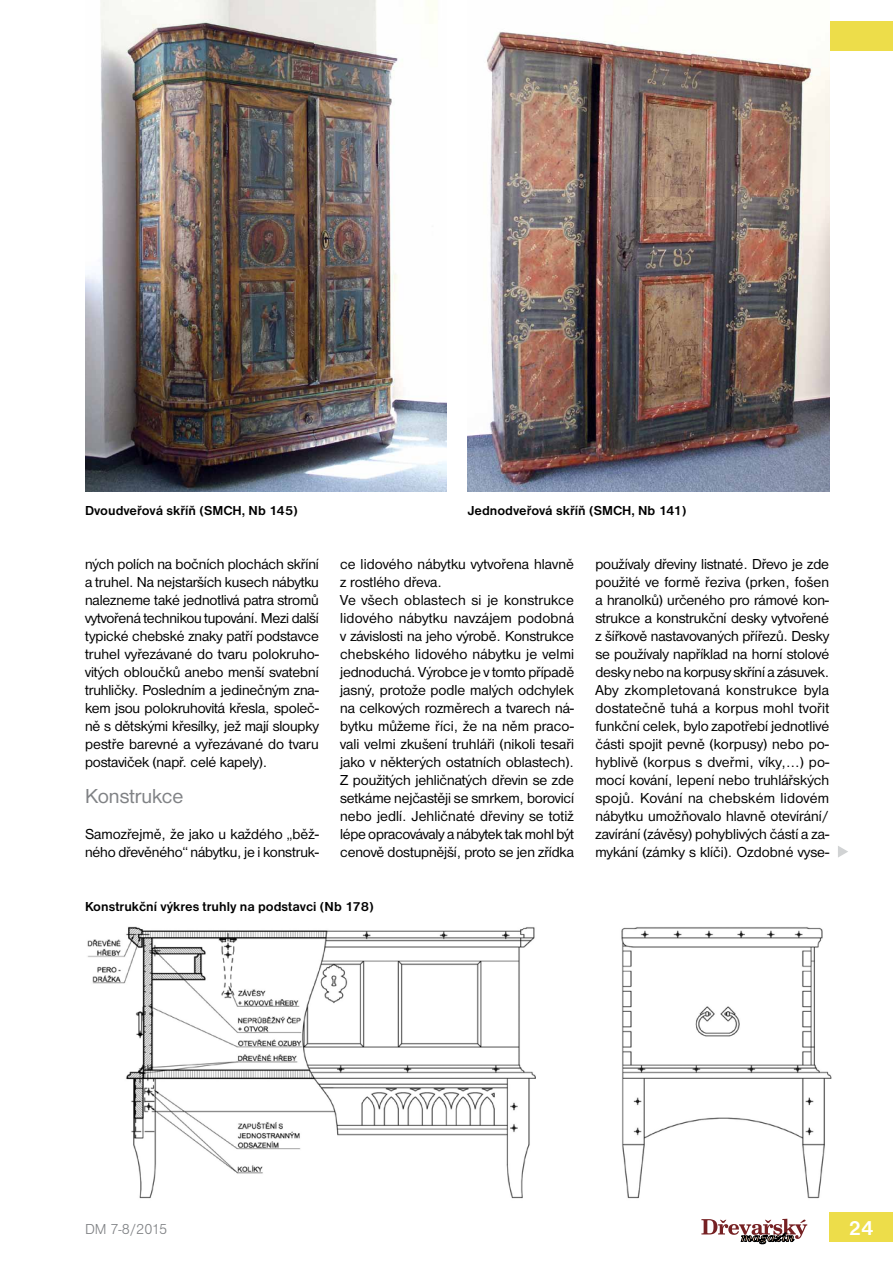
<style>
.page{position:relative;width:893px;height:1263px;background:#fff}
.page>*{position:absolute;margin:0;border:0;box-sizing:border-box;transform-origin:0 0}
.t1{font:21px "Nimbus San DEE";color:#808285}
.t2{font:700 21px "Nimbus San DEE";color:#fff}
.t3{font:15px/18px "Nimbus San DEE";color:#000;text-align:justify}
.t4{font:15px "Nimbus San DEE Ligh";letter-spacing:-.02em;color:#808285}
.t5{font:700 13.5px "Nimbus San DEE";color:#000}
</style>
<div class="page">
<div style="left:829px;top:21px;width:64px;height:30px;background:#eddd4a"></div>
<div style="left:829px;top:1212px;width:64px;height:30px;background:#eddd4a"></div>
<svg style="left:838px;top:846px;width:10px;height:11px"></svg>
<svg style="left:701px;top:1219px;width:106px;height:25px"></svg>
<img style="left:468px;top:32px;width:361px;height:460px">
<img style="left:85px;top:0;width:361px;height:492px">
<img style="left:87px;top:926px;width:745px;height:273px">
<p class="t5" style="left:85px;top:503px;width:214px">Dvoudveřová skříň (SMCH, Nb 145)</p>
<p class="t5" style="left:468px;top:503px;width:220px">Jednodveřová skříň (SMCH, Nb 141)</p>
<p class="t3" style="left:85px;top:555px;width:236px">ných polích na bočních plochách skříní a truhel. Na nejstarších kusech nábytku nalezneme také jednotlivá patra stromů vytvořená technikou tupování. Mezi další typické chebské znaky patří podstavce truhel vyřezávané do tvaru polokruho&shy;vitých obloučků anebo menší svatební truhličky. Posledním a jedinečným zna&shy;kem jsou polokruhovitá křesla, společ&shy;ně s dětskými křesílky, jež mají sloupky pestře barevné a vyřezávané do tvaru postaviček (např. celé kapely).</p>
<h1 class="t1" style="left:85px;top:784px;width:100px">Konstrukce</h1>
<p class="t3" style="left:85px;top:825px;width:235px">Samozřejmě, že jako u každého „běž&shy;ného dřevěného“ nábytku, je i konstruk-</p>
<p class="t3" style="left:340px;top:555px;width:236px;text-align:left">ce lidového nábytku vytvořena hlavně z rostlého dřeva.<br>Ve všech oblastech si je konstrukce lidového nábytku navzájem podobná v závislosti na jeho výrobě. Konstrukce chebského lidového nábytku je velmi jednoduchá. Výrobce je v tomto případě jasný, protože podle malých odchylek na celkových rozměrech a tvarech ná&shy;bytku můžeme říci, že na něm praco&shy;vali velmi zkušení truhláři (nikoli tesaři jako v některých ostatních oblastech).<br>Z použitých jehličnatých dřevin se zde setkáme nejčastěji se smrkem, borovicí nebo jedlí. Jehličnaté dřeviny se totiž lépe opracovávaly a nábytek tak mohl být cenově dostupnější, proto se jen zřídka</p>
<p class="t3" style="left:595px;top:555px;width:236px">používaly dřeviny listnaté. Dřevo je zde použité ve formě řeziva (prken, fošen a hranolků) určeného pro rámové kon&shy;strukce a konstrukční desky vytvořené z šířkově nastavovaných přířezů. Desky se používaly například na horní stolové desky nebo na korpusy skříní a zásuvek.<br>Aby zkompletovaná konstrukce byla dostatečně tuhá a korpus mohl tvořit funkční celek, bylo zapotřebí jednotlivé části spojit pevně (korpusy) nebo po&shy;hyblivě (korpus s dveřmi, víky,…) po&shy;mocí kování, lepení nebo truhlářských spojů. Kování na chebském lidovém nábytku umožňovalo hlavně otevírání/ zavírání (závěsy) pohyblivých částí a za&shy;mykání (zámky s klíči). Ozdobné vyse-</p>
<p class="t5" style="left:85px;top:899px;width:290px">Konstrukční výkres truhly na podstavci (Nb 178)</p>
<p class="t4" style="left:85px;top:1220px;width:84px">DM 7-8/2015</p>
<h1 class="t2" style="left:848px;top:1216px;width:27px">24</h1>
</div>
